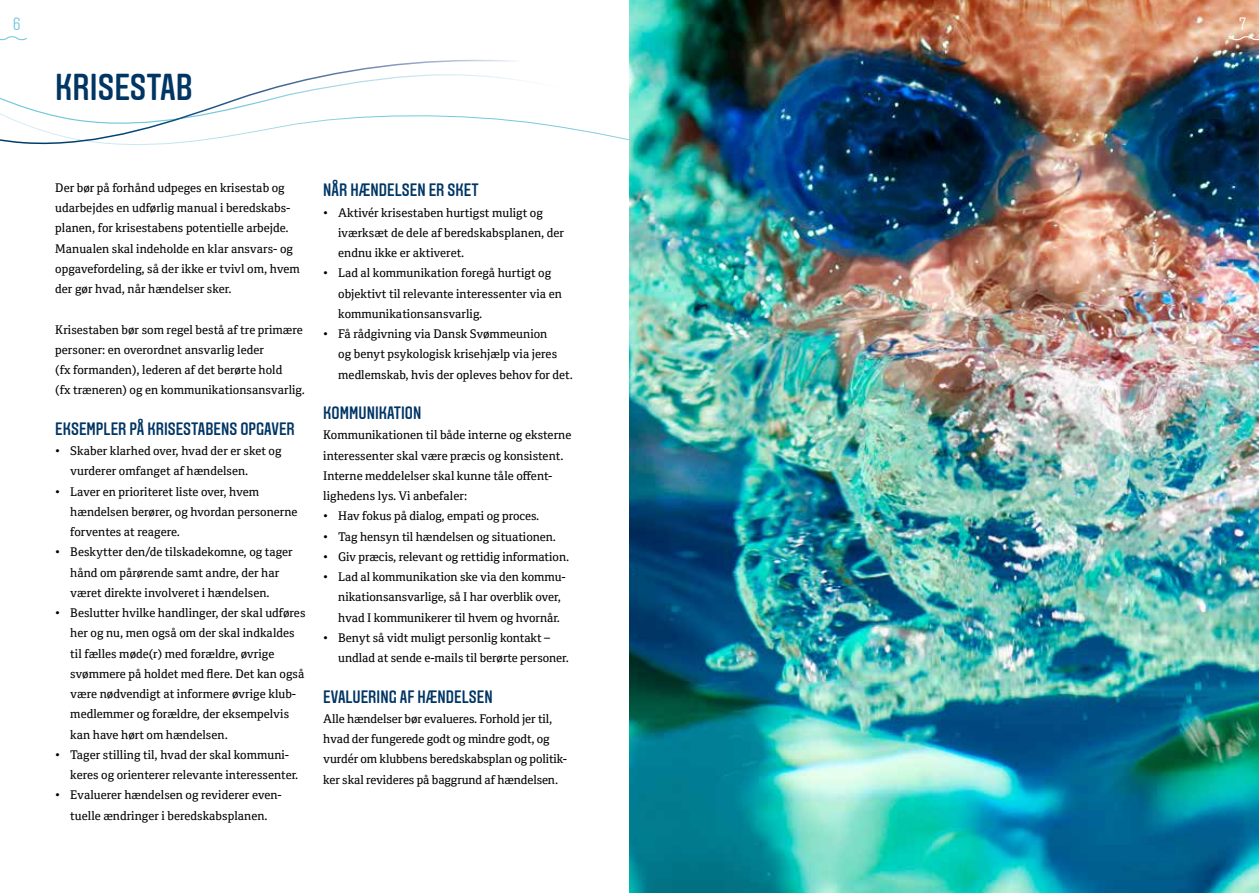
<style>
.page{position:relative;width:1259px;height:893px;background:#fff}
.page>*{position:absolute;margin:0;border:0;box-sizing:border-box;transform-origin:0 0}
.t1{font:500 37.5px "Aveny T";color:#003564}
.t2{font:500 18px "Aveny T";color:#003564}
.t3{font:300 17.85px "Aveny T";color:#74c8da}
.t4{font:300 17.85px "Aveny T";color:#fff}
.t5{font:12px/20.2px "Cordale";color:#000}
</style>
<div class="page">
<img style="left:629px;top:0;width:630px;height:893px">
<svg style="left:1230px;top:35px;width:29px;height:7px"></svg>
<svg style="left:0;top:60px;width:629px;height:85px"></svg>
<h3 class="t3" style="left:13px;top:14px;width:9px">6</h3>
<h3 class="t4" style="left:1239px;top:14px;width:9px">7</h3>
<h1 class="t1" style="left:55px;top:66px;width:139px">KRISESTAB</h1>
<p class="t5" style="left:55px;top:178px;width:246px">Der bør på forhånd udpeges en krisestab og udarbejdes en udførlig manual i beredskabs&shy;planen, for krisestabens potentielle arbejde.<br>Manualen skal indeholde en klar ansvars- og opgavefordeling, så der ikke er tvivl om, hvem der gør hvad, når hændelser sker.</p>
<p class="t5" style="left:55px;top:319px;width:251px">Krisestaben bør som regel bestå af tre primære personer: en overordnet ansvarlig leder<br>(fx formanden), lederen af det berørte hold<br>(fx træneren) og en kommunikationsansvarlig.</p>
<h2 class="t2" style="left:55px;top:419px;width:241px">EKSEMPLER PÅ KRISESTABENS OPGAVER</h2>
<p class="t5" style="left:70px;top:441px;width:213px;text-indent:-15px">• Skaber klarhed over, hvad der er sket og vurderer omfanget af hændelsen.</p>
<p class="t5" style="left:70px;top:481px;width:229px;text-indent:-15px">• Laver en prioriteret liste over, hvem hændelsen berører, og hvordan personerne forventes at reagere.</p>
<p class="t5" style="left:70px;top:542px;width:224px;text-indent:-15px">• Beskytter den/de tilskadekomne, og tager hånd om pårørende samt andre, der har været direkte involveret i hændelsen.</p>
<p class="t5" style="left:70px;top:603px;width:237px;text-indent:-15px">• Beslutter hvilke handlinger, der skal udføres her og nu, men også om der skal indkaldes til fælles møde(r) med forældre, øvrige svømmere på holdet med flere. Det kan også være nødvendigt at informere øvrige klub&shy;medlemmer og forældre, der eksempelvis kan have hørt om hændelsen.</p>
<p class="t5" style="left:70px;top:745px;width:230px;text-indent:-15px">• Tager stilling til, hvad der skal kommuni&shy;keres og orienterer relevante interessenter.</p>
<p class="t5" style="left:55px;top:785px;width:228px;text-align:center">• Evaluerer hændelsen og reviderer even&shy;tuelle ændringer i beredskabsplanen.</p>
<h2 class="t2" style="left:323px;top:180px;width:157px">NÅR HÆNDELSEN ER SKET</h2>
<p class="t5" style="left:338px;top:202px;width:227px;text-indent:-15px">• Aktivér krisestaben hurtigst muligt og iværksæt de dele af beredskabsplanen, der endnu ikke er aktiveret.</p>
<p class="t5" style="left:338px;top:263px;width:225px;text-indent:-15px">• Lad al kommunikation foregå hurtigt og objektivt til relevante interessenter via en kommunikationsansvarlig.</p>
<p class="t5" style="left:338px;top:324px;width:236px;text-indent:-15px">• Få rådgivning via Dansk Svømmeunion<br>og benyt psykologisk krisehjælp via jeres medlemskab, hvis der opleves behov for det.</p>
<h2 class="t2" style="left:323px;top:403px;width:100px">KOMMUNIKATION</h2>
<p class="t5" style="left:323px;top:425px;width:250px">Kommunikationen til både interne og eksterne interessenter skal være præcis og konsistent.<br>Interne meddelelser skal kunne tåle offent&shy;lighedens lys. Vi anbefaler:</p>
<p class="t5" style="left:323px;top:506px;width:217px">• Hav fokus på dialog, empati og proces.</p>
<p class="t5" style="left:323px;top:526px;width:234px">• Tag hensyn til hændelsen og situationen.</p>
<p class="t5" style="left:323px;top:547px;width:247px">• Giv præcis, relevant og rettidig information.</p>
<p class="t5" style="left:338px;top:567px;width:229px;text-indent:-15px">• Lad al kommunikation ske via den kommu&shy;nikationsansvarlige, så I har overblik over, hvad I kommunikerer til hvem og hvornår.</p>
<p class="t5" style="left:338px;top:628px;width:232px;text-indent:-15px">• Benyt så vidt muligt personlig kontakt – undlad at sende e-mails til berørte personer.</p>
<h2 class="t2" style="left:323px;top:686px;width:171px">EVALUERING AF HÆNDELSEN</h2>
<p class="t5" style="left:323px;top:709px;width:245px">Alle hændelser bør evalueres. Forhold jer til, hvad der fungerede godt og mindre godt, og vurdér om klubbens beredskabsplan og politik&shy;ker skal revideres på baggrund af hændelsen.</p>
</div>
